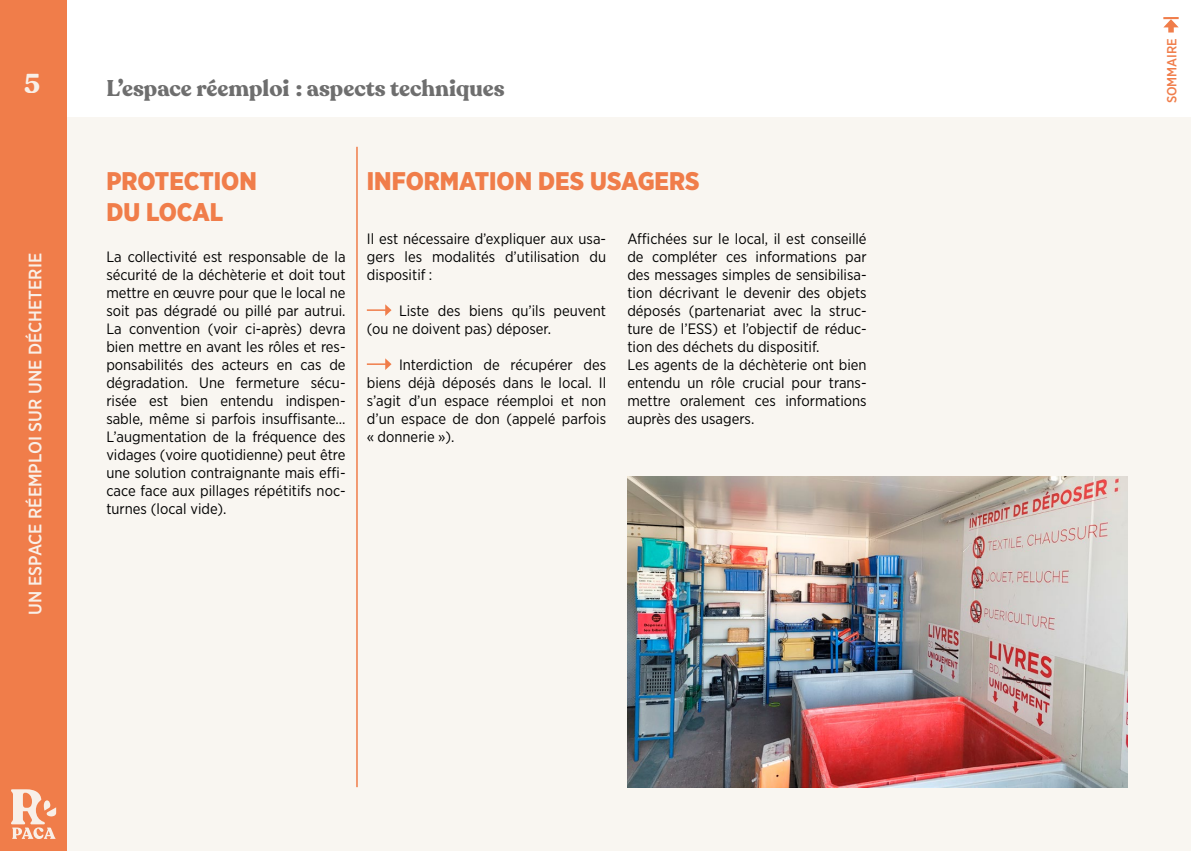
<style>
.page{position:relative;width:1191px;height:851px;background:#fff}
.page>*{position:absolute;margin:0;border:0;box-sizing:border-box;transform-origin:0 0}
.t1{font:700 27px "Recoleta";color:#f9f6f1}
.t2{font:900 25.5px/30.6px "Gotham Narrow";color:#f07d4a}
.t3{font:700 22.5px "Recoleta";color:#6e6e6e}
.t4{font:500 18px "Gotham Narrow";color:#f9f6f1}
.t5{font:15px/18px "Gotham Narrow";color:#000;text-align:justify}
.t6{font:500 13.2px "Gotham Narrow";color:#f07d4a}
</style>
<div class="page">
<svg style="left:1163px;top:17px;width:15px;height:16px"></svg>
<div style="left:6px;top:118px;width:1185px;height:732px;background:#f9f6f1"></div>
<div style="left:0;top:0;width:66px;height:850px;background:#f07d4a"></div>
<svg style="left:11px;top:789px;width:45px;height:49px"></svg>
<svg style="left:367px;top:304px;width:24px;height:12px"></svg>
<svg style="left:367px;top:358px;width:24px;height:12px"></svg>
<hr style="left:356px;top:147px;width:2px;height:640px;background:#f07d4a">
<img style="left:627px;top:476px;width:500px;height:311px">
<h1 class="t1" style="left:24px;top:66px;width:17px">5</h1>
<h3 class="t3" style="left:106px;top:74px;width:400px">L’espace réemploi : aspects techniques</h3>
<p class="t4" style="left:24px;top:614px;width:363px;rotate:-90deg">UN ESPACE RÉEMPLOI SUR UNE DÉCHETERIE</p>
<h2 class="t2" style="left:106px;top:165px;width:152px">PROTECTION<br>DU LOCAL</h2>
<p class="t5" style="left:106px;top:247px;width:241px">La collectivité est responsable de la sécurité de la déchèterie et doit tout mettre en œuvre pour que le local ne soit pas dégradé ou pillé par autrui.<br>La convention (voir ci-après) devra bien mettre en avant les rôles et res&shy;ponsabilités des acteurs en cas de dégradation. Une fermeture sécu&shy;risée est bien entendu indispen&shy;sable, même si parfois insuffisante… L’augmentation de la fréquence des vidages (voire quotidienne) peut être une solution contraignante mais effi&shy;cace face aux pillages répétitifs noc&shy;turnes (local vide).</p>
<h2 class="t2" style="left:367px;top:165px;width:334px">INFORMATION DES USAGERS</h2>
<p class="t5" style="left:367px;top:229px;width:241px">Il est nécessaire d’expliquer aux usa&shy;gers les modalités d’utilisation du dispositif :</p>
<p class="t5" style="left:367px;top:301px;width:241px;text-indent:32px">Liste des biens qu’ils peuvent (ou ne doivent pas) déposer.</p>
<p class="t5" style="left:367px;top:355px;width:241px;text-indent:32px">Interdiction de récupérer des biens déjà déposés dans le local. Il s’agit d’un espace réemploi et non d’un espace de don (appelé parfois « donnerie »).</p>
<p class="t5" style="left:627px;top:229px;width:241px;text-align:left">Affichées sur le local, il est conseillé de compléter ces informations par des messages simples de sensibilisa&shy;tion décrivant le devenir des objets déposés (partenariat avec la struc&shy;ture de l’ESS) et l’objectif de réduc&shy;tion des déchets du dispositif.<br>Les agents de la déchèterie ont bien entendu un rôle crucial pour trans&shy;mettre oralement ces informations auprès des usagers.</p>
<p class="t6" style="left:1163px;top:103px;width:67px;rotate:-90deg">SOMMAIRE</p>
</div>
